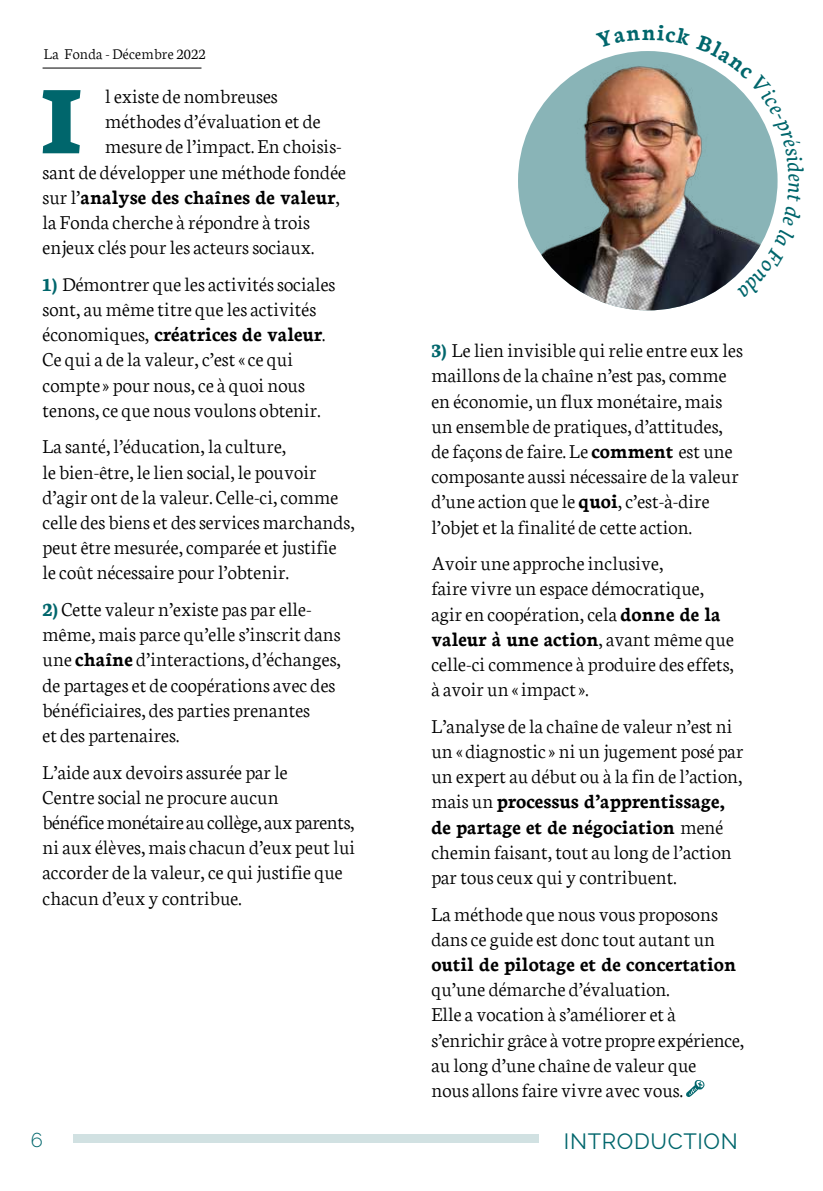
<style>
.page{position:relative;width:823px;height:1191px;background:#fff}
.page>*{position:absolute;margin:0;border:0;box-sizing:border-box;transform-origin:0 0}
.t1{font:800 104px "Neuton";color:#00666c}
.t2{font:22px "Raleway";letter-spacing:.03em;color:#00666c}
.t3{font:300 21px/25.2px "Neuton";color:#000}
.t4{font:700 21px "Neuton";color:#000}
.t5{font:300 20px "Raleway";color:#00666c}
.t6{font:300 16px "Neuton";letter-spacing:.01em;color:#000}
.s1{font-weight:300}
.s2{font-weight:700;color:#00666c}
.s3{font-weight:700}
</style>
<div class="page">
<div style="left:74px;top:1134px;width:465px;height:8px;background:#d1e1e2"></div>
<hr style="left:43px;top:68px;width:158px;height:1px;background:#000">
<svg style="left:686px;top:1080px;width:18px;height:17px"></svg>
<img style="left:517px;top:51px;width:260px;height:259px;border-radius:130px">
<img style="left:595px;top:51px;width:183px;height:247px">
<p class="t6" style="left:44px;top:45px;width:163px">La Fonda - Décembre 2022</p>
<h1 class="t1" style="left:41px;top:70px;width:43px">I</h1>
<p class="t3" style="left:105px;top:84px;width:174px">l existe de nombreuses</p>
<p class="t3" style="left:105px;top:109px;width:217px">méthodes d’évaluation et de</p>
<p class="t3" style="left:105px;top:134px;width:238px">mesure de l’impact. En choisis-</p>
<p class="t3" style="left:43px;top:159px;width:305px">sant de développer une méthode fondée</p>
<p class="t4" style="left:43px;top:186px;width:298px"><span class="s1">sur l’</span>analyse des chaînes de valeur<span class="s1">,</span></p>
<p class="t3" style="left:43px;top:210px;width:269px">la Fonda cherche à répondre à trois</p>
<p class="t3" style="left:43px;top:235px;width:273px">enjeux clés pour les acteurs sociaux.</p>
<p class="t3" style="left:43px;top:271px;width:294px"><span class="s2">1)</span> Démontrer que les activités sociales sont, au même titre que les activités économiques, <span class="s3">créatrices de valeur</span>.<br>Ce qui a de la valeur, c’est «ce qui compte» pour nous, ce à quoi nous tenons, ce que nous voulons obtenir.</p>
<p class="t3" style="left:43px;top:434px;width:313px">La santé, l’éducation, la culture,<br>le bien-être, le lien social, le pouvoir d’agir ont de la valeur. Celle-ci, comme celle des biens et des services marchands, peut être mesurée, comparée et justifie le coût nécessaire pour l’obtenir.</p>
<p class="t3" style="left:43px;top:596px;width:299px"><span class="s2">2)</span> Cette valeur n’existe pas par elle&shy;même, mais parce qu’elle s’inscrit dans une <span class="s3">chaîne</span> d’interactions, d’échanges, de partages et de coopérations avec des bénéficiaires, des parties prenantes<br>et des partenaires.</p>
<p class="t3" style="left:43px;top:759px;width:314px">L’aide aux devoirs assurée par le<br>Centre social ne procure aucun<br>bénéfice monétaire au collège, auxparents, ni aux élèves, mais chacun d’eux peutlui accorder de la valeur, ce qui justifie que chacun d’eux y contribue.</p>
<p class="t3" style="left:431px;top:338px;width:313px"><span class="s2">3)</span> Le lien invisible qui relie entre eux les maillons de la chaîne n’est pas, comme en économie, un flux monétaire, mais un ensemble de pratiques, d’attitudes, de façons de faire. Le <span class="s3">comment</span> est une composante aussi nécessaire de la valeur d’une action que le <span class="s3">quoi</span>, c’est-à-dire l’objet et la finalité de cette action.</p>
<p class="t3" style="left:431px;top:551px;width:304px">Avoir une approche inclusive,<br>faire vivre un espace démocratique, agir en coopération, cela <span class="s3">donne de la valeur à une action</span>, avant même que celle-ci commence à produire des effets, à avoir un «impact».</p>
<p class="t3" style="left:431px;top:713px;width:313px">L’analyse de la chaîne de valeur n’est ni un « diagnostic» ni un jugement posé par un expert au début ou à la fin de l’action, mais un <span class="s3">processus d’apprentissage, de partage et de négociation</span> mené chemin faisant, tout au long de l’action par tous ceux qui y contribuent.</p>
<p class="t3" style="left:431px;top:901px;width:288px">La méthode que nous vous proposons dans ce guide est donc tout autant un</p>
<p class="t4" style="left:431px;top:953px;width:306px">outil de pilotage et de concertation</p>
<p class="t3" style="left:431px;top:977px;width:314px">qu’une démarche d’évaluation.<br>Elle a vocation à s’améliorer et à s’enrichir grâce à votre propre expérience, au long d’une chaîne de valeur que<br>nous allons faire vivre avec vous.</p>
<p class="t5" style="left:31px;top:1127px;width:14px">6</p>
<p class="t2" style="left:563px;top:1128px;width:175px">INTRODUCTION</p>
</div>
